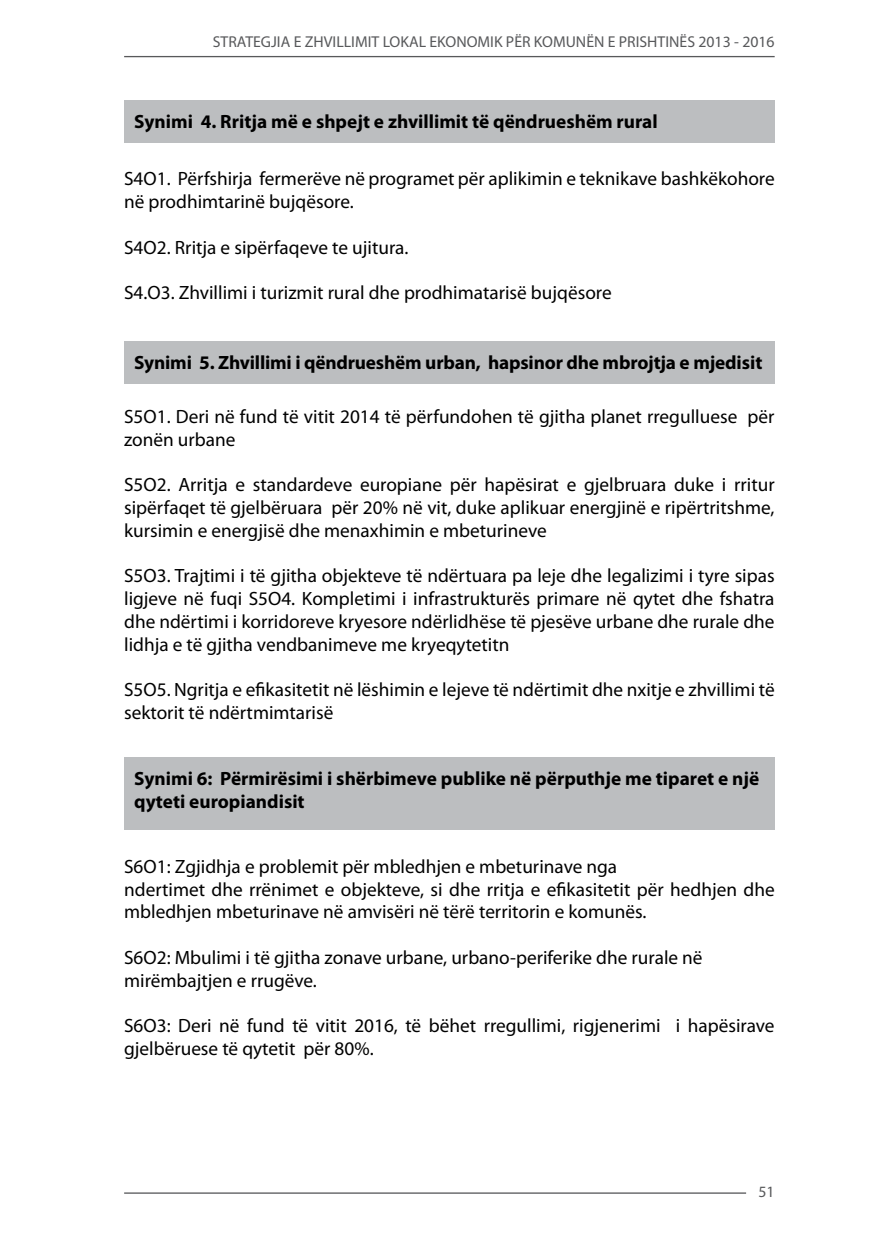
<style>
.page{position:relative;width:874px;height:1241px;background:#fff}
.page>*{position:absolute;margin:0;border:0;box-sizing:border-box;transform-origin:0 0}
.t1{font:19.25px/22.8px "Myriad Pro";color:#000}
.t2{font:700 19.25px/23.1px "Myriad Pro";color:#000}
.t3{font:15.75px "Myriad Pro";color:#58595b}
</style>
<div class="page">
<hr style="left:124px;top:56px;width:650px;height:1px;background:#58595b">
<hr style="left:124px;top:1192px;width:621px;height:1px;background:#58595b">
<div style="left:124px;top:100px;width:650px;height:43px;background:#bcbec0"></div>
<div style="left:124px;top:341px;width:650px;height:43px;background:#bcbec0"></div>
<div style="left:124px;top:756px;width:650px;height:73px;background:#bcbec0"></div>
<p class="t3" style="left:213px;top:32px;width:563px">STRATEGJIA E ZHVILLIMIT LOKAL EKONOMIK PËR KOMUNËN E PRISHTINËS 2013 - 2016</p>
<p class="t2" style="left:134px;top:109px;width:524px">Synimi 4. Rritja më e shpejt e zhvillimit të qëndrueshëm rural</p>
<p class="t1" style="left:124px;top:167px;width:651px">S4O1. Përfshirja fermerëve në programet për aplikimin e teknikave bashkëkohore në prodhimtarinë bujqësore.</p>
<p class="t1" style="left:124px;top:235px;width:286px">S4O2. Rritja e sipërfaqeve te ujitura.</p>
<p class="t1" style="left:124px;top:281px;width:489px">S4.O3. Zhvillimi i turizmit rural dhe prodhimatarisë bujqësore</p>
<p class="t2" style="left:134px;top:350px;width:629px">Synimi 5. Zhvillimi i qëndrueshëm urban, hapsinor dhe mbrojtja e mjedisit</p>
<p class="t1" style="left:124px;top:404px;width:651px">S5O1. Deri në fund të vitit 2014 të përfundohen të gjitha planet rregulluese për zonën urbane</p>
<p class="t1" style="left:124px;top:473px;width:651px;text-align:justify">S5O2. Arritja e standardeve europiane për hapësirat e gjelbruara duke i rritur sipërfaqet të gjelbëruara për 20% në vit, duke aplikuar energjinë e ripërtritshme, kursimin e energjisë dhe menaxhimin e mbeturineve</p>
<p class="t1" style="left:124px;top:564px;width:651px;text-align:justify">S5O3. Trajtimi i të gjitha objekteve të ndërtuara pa leje dhe legalizimi i tyre sipas ligjeve në fuqi S5O4. Kompletimi i infrastrukturës primare në qytet dhe fshatra dhe ndërtimi i korridoreve kryesore ndërlidhëse të pjesëve urbane dhe rurale dhe lidhja e të gjitha vendbanimeve me kryeqytetitn</p>
<p class="t1" style="left:124px;top:678px;width:651px">S5O5. Ngritja e efikasitetit në lëshimin e lejeve të ndërtimit dhe nxitje e zhvillimi të sektorit të ndërtmimtarisë</p>
<p class="t2" style="left:134px;top:766px;width:626px">Synimi 6: Përmirësimi i shërbimeve publike në përputhje me tiparet e një qyteti europiandisit</p>
<p class="t1" style="left:124px;top:854px;width:651px">S6O1: Zgjidhja e problemit për mbledhjen e mbeturinave nga<br>ndertimet dhe rrënimet e objekteve, si dhe rritja e efikasitetit për hedhjen dhe mbledhjen mbeturinave në amvisëri në tërë territorin e komunës.</p>
<p class="t1" style="left:124px;top:945px;width:579px">S6O2: Mbulimi i të gjitha zonave urbane, urbano-periferike dhe rurale në mirëmbajtjen e rrugëve.</p>
<p class="t1" style="left:124px;top:1013px;width:651px">S6O3: Deri në fund të vitit 2016, të bëhet rregullimi, rigjenerimi i hapësirave gjelbëruese të qytetit për 80%.</p>
<p class="t3" style="left:758px;top:1181px;width:18px">51</p>
</div>
